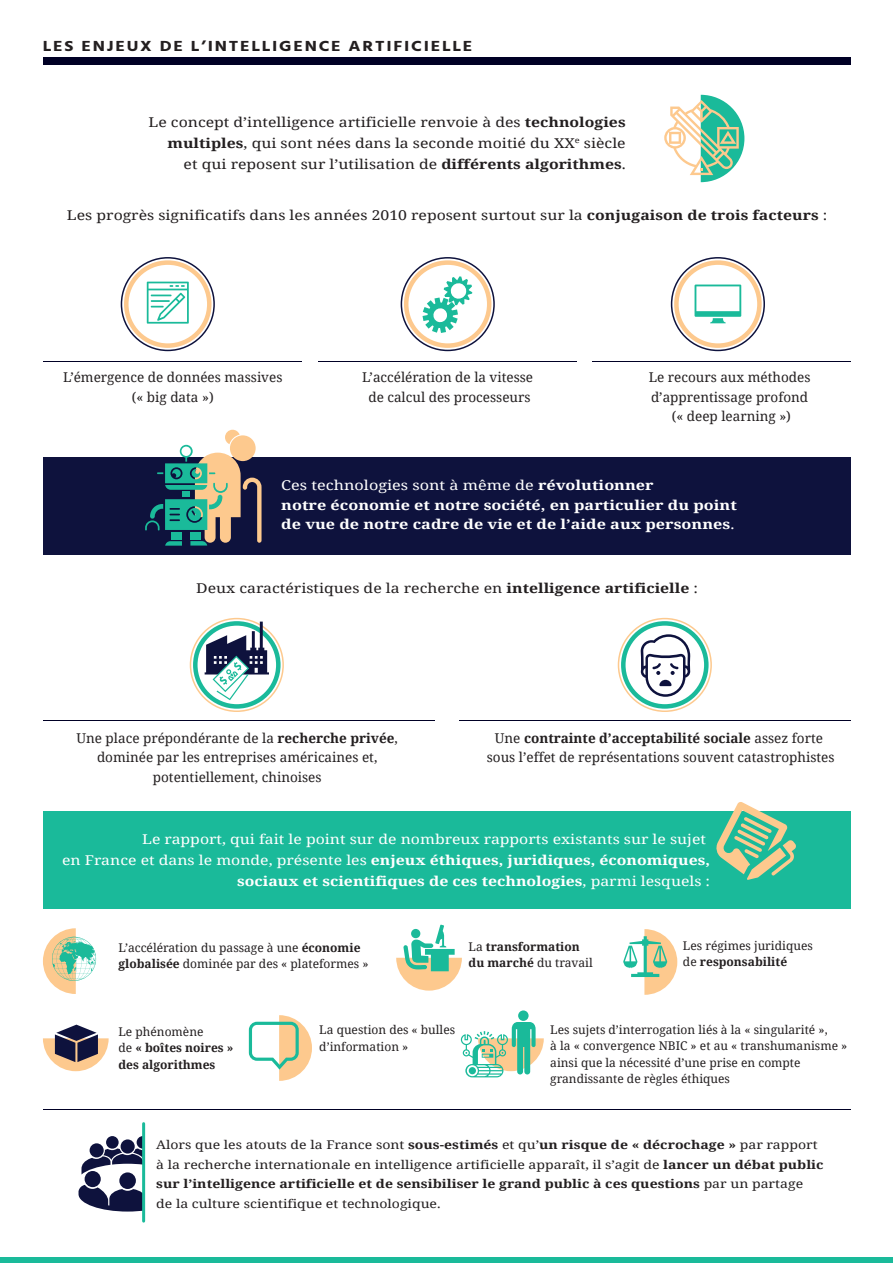
<style>
.page{position:relative;width:893px;height:1263px;background:#fff}
.page>*{position:absolute;margin:0;border:0;box-sizing:border-box;transform-origin:0 0}
.t1{font:700 15px "Hind Siliguri";letter-spacing:.1em;color:#231f20;scale:1.17 1}
.t2{font:13.5px/19.5px "Noto Serif";color:#231f20;text-align:center}
.t3{font:13.5px/21px "Noto Serif";color:#231f20;text-align:right;scale:1.17 1}
.t4{font:700 13.5px/19.5px "Noto Serif";color:#fff;scale:1.2 1}
.t5{font:700 13.5px "Noto Serif";color:#fff;scale:1.17 1}
.t6{font:13.5px "Noto Serif";color:#fff;scale:1.17 1}
.t7{font:12px/19.5px "Noto Serif";color:#231f20;scale:1.17 1}
.t8{font:12px/16.5px "Noto Serif";color:#231f20}
.t9{font:700 12px/16.5px "Noto Serif";color:#231f20}
.s1{font-weight:700}
.s2{font-weight:400}
</style>
<div class="page">
<div style="left:43px;top:458px;width:807px;height:97px;background:#0e123d"></div>
<div style="left:43px;top:812px;width:807px;height:97px;background:#1aba9a"></div>
<svg style="left:715px;top:802px;width:81px;height:78px"></svg>
<div style="left:43px;top:57px;width:807px;height:8px;background:#000025"></div>
<hr style="left:43px;top:361px;width:259px;height:1px;background:#000025">
<hr style="left:318px;top:361px;width:259px;height:1px;background:#000025">
<hr style="left:592px;top:361px;width:258px;height:1px;background:#000025">
<div style="left:121px;top:257px;width:94px;height:94px;border:2px solid #0e123d;border-radius:50%"></div>
<div style="left:124px;top:260px;width:88px;height:88px;border:4px solid #fdc98e;border-radius:50%"></div>
<div style="left:401px;top:257px;width:94px;height:94px;border:2px solid #0e123d;border-radius:50%"></div>
<div style="left:404px;top:260px;width:87px;height:88px;border:4px solid #fdc98e;border-radius:50%"></div>
<hr style="left:43px;top:720px;width:391px;height:1px;background:#000025">
<hr style="left:459px;top:720px;width:391px;height:1px;background:#000025">
<hr style="left:43px;top:1109px;width:807px;height:1px;background:#000025">
<div style="left:190px;top:618px;width:94px;height:94px;border:2px solid #fdc98e;border-radius:50%"></div>
<div style="left:193px;top:621px;width:88px;height:88px;border:4px solid #1aba9a;border-radius:50%"></div>
<div style="left:618px;top:618px;width:94px;height:94px;border:2px solid #fdc98e;border-radius:50%"></div>
<div style="left:621px;top:621px;width:88px;height:88px;border:4px solid #1aba9a;border-radius:50%"></div>
<div style="left:671px;top:257px;width:94px;height:94px;border:2px solid #0e123d;border-radius:50%"></div>
<div style="left:674px;top:260px;width:88px;height:88px;border:4px solid #fdc98e;border-radius:50%"></div>
<div style="left:0;top:1257px;width:893px;height:6px;background:#1aba9a"></div>
<svg style="left:422px;top:276px;width:50px;height:57px"></svg>
<svg style="left:694px;top:285px;width:47px;height:38px"></svg>
<svg style="left:147px;top:282px;width:42px;height:42px"></svg>
<svg style="left:145px;top:430px;width:117px;height:116px"></svg>
<svg style="left:641px;top:634px;width:49px;height:63px"></svg>
<svg style="left:79px;top:1136px;width:63px;height:75px"></svg>
<svg style="left:249px;top:1015px;width:63px;height:66px"></svg>
<svg style="left:664px;top:95px;width:80px;height:87px"></svg>
<div style="left:518px;top:1010px;width:11px;height:11px;background:#1aba9a;border-radius:50%"></div>
<svg style="left:461px;top:1022px;width:83px;height:55px"></svg>
<svg style="left:43px;top:1025px;width:66px;height:46px"></svg>
<hr style="left:142px;top:1124px;width:3px;height:97px;background:#1aba9a">
<svg style="left:43px;top:928px;width:53px;height:66px"></svg>
<svg style="left:623px;top:929px;width:54px;height:66px"></svg>
<svg style="left:205px;top:622px;width:64px;height:78px"></svg>
<svg style="left:396px;top:924px;width:66px;height:66px"></svg>
<p class="t1" style="left:43px;top:34px;width:368px">LES ENJEUX DE L’INTELLIGENCE ARTIFICIELLE</p>
<p class="t3" style="left:148px;top:111px;width:409px">Le concept d’intelligence artificielle renvoie à des <span class="s1">technologies multiples</span>, qui sont nées dans la seconde moitié du XX<sup>e</sup> siècle<br>et qui reposent sur l’utilisation de <span class="s1">différents algorithmes</span>.</p>
<p class="t3" style="left:67px;top:204px;width:651px">Les progrès significatifs dans les années 2010 reposent surtout sur la <span class="s1">conjugaison de trois facteurs</span> :</p>
<p class="t2" style="left:63px;top:367px;width:221px">L’émergence de données massives (« big data »)</p>
<p class="t2" style="left:362px;top:367px;width:172px">L’accélération de la vitesse de calcul des processeurs</p>
<p class="t2" style="left:649px;top:367px;width:163px">Le recours aux méthodes d’apprentissage profond (« deep learning »)</p>
<p class="t4" style="left:281px;top:475px;width:381px"><span class="s2">Ces technologies sont à même de</span> révolutionner<br>notre économie et notre société, en particulier du point de vue de notre cadre de vie et de l’aide aux personnes<span class="s2">.</span></p>
<p class="t3" style="left:196px;top:577px;width:430px">Deux caractéristiques de la recherche en <span class="s1">intelligence artificielle</span> :</p>
<p class="t2" style="left:77px;top:728px;width:323px">Une place prépondérante de la <span class="s1">recherche privée</span>, dominée par les entreprises américaines et, potentiellement, chinoises</p>
<p class="t2" style="left:487px;top:728px;width:349px">Une <span class="s1">contrainte d’acceptabilité sociale</span> assez forte sous l’effet de représentations souvent catastrophistes</p>
<p class="t6" style="left:142px;top:830px;width:483px">Le rapport, qui fait le point sur de nombreux rapports existants sur le sujet</p>
<p class="t5" style="left:62px;top:851px;width:555px"><span class="s2">en France et dans le monde, présente les</span> enjeux éthiques, juridiques, économiques,</p>
<p class="t5" style="left:237px;top:872px;width:406px">sociaux et scientifiques de ces technologies<span class="s2">, parmi lesquels :</span></p>
<p class="t8" style="left:118px;top:939px;width:252px">L’accélération du passage à une <span class="s1">économie globalisée</span> dominée par des « plateformes »</p>
<p class="t9" style="left:469px;top:938px;width:126px"><span class="s2">La</span> transformation du marché <span class="s2">du travail</span></p>
<p class="t8" style="left:683px;top:937px;width:131px">Les régimes juridiques de <span class="s1">responsabilité</span></p>
<p class="t9" style="left:118px;top:1022px;width:117px"><span class="s2">Le phénomène<br>de</span> « boîtes noires » des algorithmes</p>
<p class="t8" style="left:319px;top:1021px;width:137px">La question des « bulles d’information »</p>
<p class="t8" style="left:550px;top:1020px;width:299px">Les sujets d’interrogation liés à la « singularité »,<br>à la « convergence NBIC » et au « transhumanisme » ainsi que la nécessité d’une prise en compte grandissante de règles éthiques</p>
<p class="t7" style="left:156px;top:1134px;width:572px">Alors que les atouts de la France sont <span class="s1">sous-estimés</span> et qu’<span class="s1">un risque de « décrochage »</span> par rapport à la recherche internationale en intelligence artificielle apparaît, il s’agit de <span class="s1">lancer un débat public sur l’intelligence artificielle et de sensibiliser le grand public à ces questions</span> par un partage<br>de la culture scientifique et technologique.</p>
</div>
